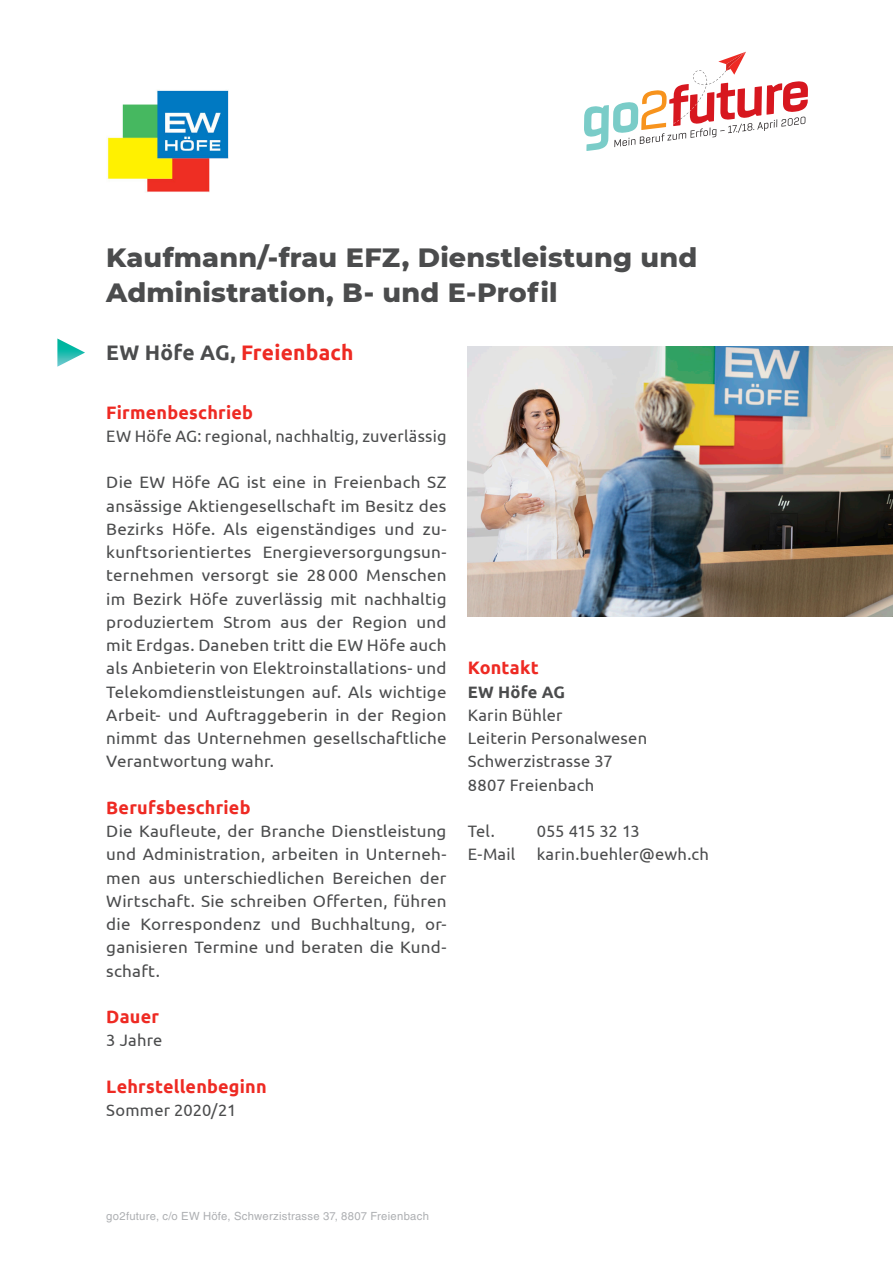
<style>
.page{position:relative;width:893px;height:1263px;background:#fff}
.page>*{position:absolute;margin:0;border:0;box-sizing:border-box;transform-origin:0 0}
.Firmenbezeichnung_gr{font:800 27px/34.8px "Montserrat";letter-spacing:.005em;color:#4b4c4d}
.Titel_Beruf_grau{font:700 21px "Ubuntu";letter-spacing:.01em;color:#ee2a23}
.Zwischentitel{font:700 18px "Ubuntu";letter-spacing:.01em;color:#ee2a23}
.Lauftext{font:16.5px/23.2px "Ubuntu";letter-spacing:.01em;color:#4b4c4d;text-align:justify}
.Lauftext-2{font:16.5px "Ubuntu";letter-spacing:-.02em;color:#4b4c4d}
.Lauftext-3{font:700 16.5px "Ubuntu";letter-spacing:.015em;color:#4b4c4d}
.t1{font:11.25px "Helvetica LT Std";letter-spacing:.025em;color:#adafb2}
.s1{color:#4b4c4d}
</style>
<div class="page">
<img style="left:468px;top:347px;width:425px;height:269px">
<img style="left:107px;top:90px;width:122px;height:102px">
<svg style="left:57px;top:338px;width:28px;height:29px"></svg>
<svg style="left:584px;top:52px;width:224px;height:99px"></svg>
<p class="Firmenbezeichnung_gr" style="left:106px;top:239px;width:592px">Kaufmann/-frau EFZ, Dienstleistung und<br>Administration, B- und E-Profil</p>
<p class="Titel_Beruf_grau" style="left:106px;top:340px;width:249px"><span class="s1">EW Höfe AG,</span> Freienbach</p>
<p class="Zwischentitel" style="left:106px;top:401px;width:148px">Firmenbeschrieb</p>
<p class="Lauftext" style="left:106px;top:424px;width:342px">EW Höfe AG: regional, nachhaltig, zuverlässig</p>
<p class="Lauftext" style="left:106px;top:470px;width:342px">Die EW Höfe AG ist eine in Freienbach SZ ansässige Aktiengesellschaft im Besitz des Bezirks Höfe. Als eigenständiges und zu&shy;kunftsorientiertes Energieversorgungsun&shy;ternehmen versorgt sie 28 000 Menschen im Bezirk Höfe zuverlässig mit nachhaltig produziertem Strom aus der Region und mit Erdgas. Daneben tritt die EW Höfe auch als Anbieterin von Elektroinstallations- und Telekomdienstleistungen auf. Als wichtige Arbeit- und Auftraggeberin in der Region nimmt das Unternehmen gesellschaftliche Verantwortung wahr.</p>
<p class="Zwischentitel" style="left:106px;top:796px;width:146px">Berufsbeschrieb</p>
<p class="Lauftext" style="left:106px;top:819px;width:342px">Die Kaufleute, der Branche Dienstleistung und Administration, arbeiten in Unterneh&shy;men aus unterschiedlichen Bereichen der Wirtschaft. Sie schreiben Offerten, führen die Korrespondenz und Buchhaltung, or&shy;ganisieren Termine und beraten die Kund&shy;schaft.</p>
<p class="Zwischentitel" style="left:106px;top:1006px;width:54px">Dauer</p>
<p class="Lauftext" style="left:106px;top:1028px;width:58px">3 Jahre</p>
<p class="Zwischentitel" style="left:106px;top:1075px;width:162px">Lehrstellenbeginn</p>
<p class="Lauftext" style="left:106px;top:1098px;width:132px">Sommer 2020/21</p>
<p class="Zwischentitel" style="left:468px;top:657px;width:72px">Kontakt</p>
<p class="Lauftext-3" style="left:468px;top:682px;width:99px">EW Höfe AG</p>
<p class="Lauftext" style="left:468px;top:703px;width:96px">Karin Bühler</p>
<p class="Lauftext" style="left:468px;top:726px;width:181px">Leiterin Personalwesen</p>
<p class="Lauftext" style="left:468px;top:749px;width:147px">Schwerzistrasse 37</p>
<p class="Lauftext" style="left:468px;top:772px;width:128px">8807 Freienbach</p>
<p class="Lauftext" style="left:468px;top:819px;width:28px">Tel.</p>
<p class="Lauftext-2" style="left:537px;top:821px;width:105px">055 415 32 13</p>
<p class="Lauftext" style="left:468px;top:842px;width:49px">E-Mail</p>
<p class="Lauftext" style="left:537px;top:842px;width:174px">karin.buehler@ewh.ch</p>
<p class="t1" style="left:106px;top:1210px;width:324px">go2future, c/o EW Höfe, Schwerzistrasse 37, 8807 Freienbach</p>
</div>
